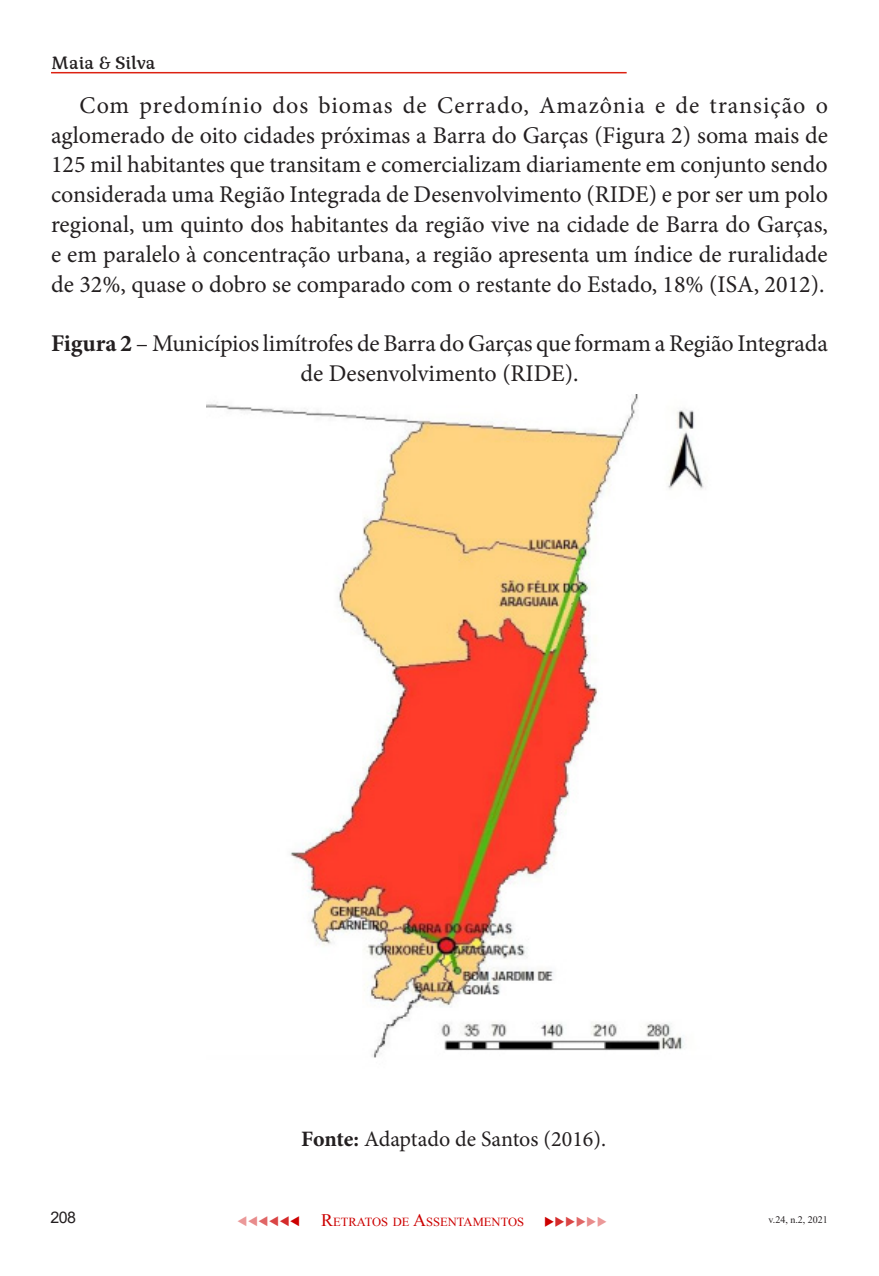
<style>
.page{position:relative;width:879px;height:1276px;background:#fff}
.page>*{position:absolute;margin:0;border:0;box-sizing:border-box;transform-origin:0 0}
.Corpo_do_texto{font:24px/29.8px "Minion Pro";letter-spacing:-.005em;color:#231f20;text-align:justify}
.Corpo_do_texto-2{font:22px "Minion Pro";color:#231f20}
.t1{font:18px "Rumba Small";letter-spacing:.02em;color:#231f20}
.t2{font:16px "Arial";color:#231f20}
.t3{font:12.6px "Mongolian Baiti";color:#c00}
.t4{font:12px "Wingdings 3";color:#c00}
.t5{font:10px "Times New Roman";color:#231f20}
.s1{font-weight:700}
.s2{font-size:18px}
.s3{color:#d52b2b}
.s4{color:#da4545}
.s5{color:#e06666}
.s6{color:#e88c8c}
.s7{color:#eb9999}
</style>
<div class="page">
<hr style="left:51px;top:72px;width:575px;height:1px;background:#dc2111">
<img style="left:206px;top:395px;width:498px;height:663px">
<p class="t1" style="left:51px;top:50px;width:105px">Maia &amp; Silva</p>
<p class="Corpo_do_texto" style="left:51px;top:90px;width:778px;text-indent:28px">Com predomínio dos biomas de Cerrado, Amazônia e de transição o aglomerado de oito cidades próximas a Barra do Garças (Figura 2) soma mais de 125 mil habitantes que transitam e comercializam diariamente em conjunto sendo considerada uma Região Integrada de Desenvolvimento (RIDE) e por ser um polo regional, um quinto dos habitantes da região vive na cidade de Barra do Garças, e em paralelo à concentração urbana, a região apresenta um índice de ruralidade de 32%, quase o dobro se comparado com o restante do Estado, 18% (ISA, 2012).</p>
<p class="Corpo_do_texto" style="left:51px;top:329px;width:778px;text-align:center"><span class="s1">Figura 2</span> – Municípios limítrofes de Barra do Garças que formam a Região Integrada de Desenvolvimento (RIDE).</p>
<p class="Corpo_do_texto-2" style="left:301px;top:1124px;width:306px"><span class="s1">Fonte:</span> Adaptado de Santos (2016).</p>
<p class="t2" style="left:50px;top:1206px;width:27px">208</p>
<p class="t3" style="left:321px;top:1214px;width:205px"><span class="s2">R</span>ETRATOS DE <span class="s2">A</span>SSENTAMENTOS</p>
<p class="t4" style="left:544px;top:1214px;width:65px">◆<span class="s3">◆</span><span class="s4">◆</span><span class="s5">◆</span><span class="s6">◆</span><span class="s7">◆</span></p>
<p class="t5" style="left:768px;top:1212px;width:61px">v.24, n.2, 2021</p>
<p class="t4" style="left:300px;top:1228px;width:65px;rotate:-180deg">◆<span class="s3">◆</span><span class="s4">◆</span><span class="s5">◆</span><span class="s6">◆</span><span class="s7">◆</span></p>
</div>
